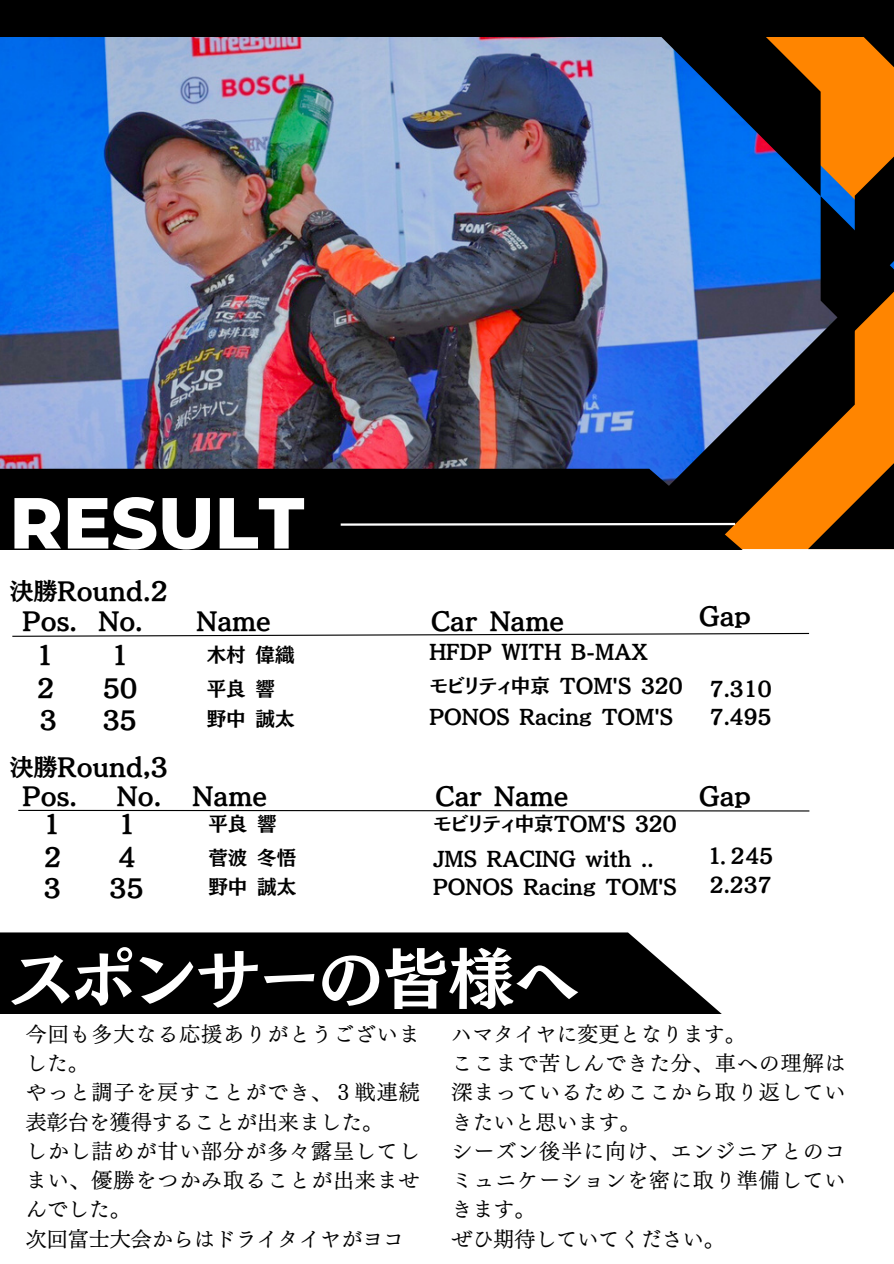
<style>
.page{position:relative;width:894px;height:1264px;background:#fff}
.page>*{position:absolute;margin:0;border:0;box-sizing:border-box;transform-origin:0 0}
.t1{font:800 72px "Montserrat";color:#fff}
.t2{font:66px "TEST Mode Min B B";color:#fff}
.t3{font:24px "TEST Mode Min B B";color:#000}
.t4{font:21px/29.2px "Canva UD Mincho Pr 6 N M";letter-spacing:.045em;color:#000;text-align:justify}
.t5{font:21px/29.2px "Canva UD Mincho Pr 6 N M";color:#000}
.t6{font:19.5px "TEST Mode Min B B";color:#000}
</style>
<div class="page">
<img style="left:0;top:37px;width:605px;height:432px">
<svg style="left:602px;top:196px;width:34px;height:186px;background:#9cb2d8"></svg>
<svg style="left:571px;top:37px;width:202px;height:159px;background:#637697"></svg>
<svg style="left:636px;top:114px;width:137px;height:186px;background:#4588dd"></svg>
<svg style="left:605px;top:300px;width:168px;height:249px;background:#5571ac"></svg>
<svg style="left:773px;top:37px;width:120px;height:512px;background:#694827"></svg>
<div style="left:0;top:0;width:893px;height:37px;background:#000"></div>
<div style="left:0;top:469px;width:742px;height:81px;background:#000"></div>
<svg style="left:338px;top:522px;width:399px;height:5px"></svg>
<svg style="left:12px;top:632px;width:798px;height:5px"></svg>
<svg style="left:18px;top:809px;width:792px;height:3px"></svg>
<svg style="left:0;top:932px;width:721px;height:81px;background:#101010"></svg>
<p class="t1" style="left:9px;top:479px;width:296px">RESULT</p>
<p class="t3" style="left:9px;top:579px;width:160px">決勝Round.2</p>
<p class="t3" style="left:23px;top:609px;width:56px">Pos.</p>
<p class="t3" style="left:98px;top:609px;width:46px">No.</p>
<p class="t3" style="left:196px;top:609px;width:76px">Name</p>
<p class="t3" style="left:699px;top:604px;width:53px">Gap</p>
<p class="t3" style="left:36px;top:643px;width:19px">1</p>
<p class="t3" style="left:36px;top:675px;width:20px">２</p>
<p class="t3" style="left:40px;top:708px;width:19px">3</p>
<p class="t3" style="left:431px;top:609px;width:134px">Car Name</p>
<p class="t6" style="left:429px;top:641px;width:220px">HFDP WITH B-MAX</p>
<p class="t6" style="left:429px;top:676px;width:255px">モビリティ中京 TOM'S 320</p>
<p class="t6" style="left:429px;top:706px;width:245px">PONOS Racing TOM'S</p>
<p class="t3" style="left:111px;top:643px;width:19px">1</p>
<p class="t3" style="left:103px;top:675px;width:36px">50</p>
<p class="t3" style="left:103px;top:708px;width:36px">35</p>
<p class="t6" style="left:207px;top:644px;width:89px">木村偉織</p>
<p class="t6" style="left:207px;top:679px;width:70px">平良響</p>
<p class="t6" style="left:207px;top:709px;width:89px">野中誠太</p>
<p class="t6" style="left:709px;top:679px;width:63px">7.310</p>
<p class="t6" style="left:709px;top:706px;width:63px">7.495</p>
<p class="t3" style="left:9px;top:754px;width:160px">決勝Round,3</p>
<p class="t3" style="left:43px;top:812px;width:19px">1</p>
<p class="t3" style="left:43px;top:844px;width:20px">２</p>
<p class="t3" style="left:44px;top:875px;width:19px">3</p>
<p class="t3" style="left:23px;top:784px;width:56px">Pos.</p>
<p class="t3" style="left:117px;top:784px;width:46px">No.</p>
<p class="t3" style="left:192px;top:784px;width:76px">Name</p>
<p class="t3" style="left:699px;top:784px;width:53px">Gap</p>
<p class="t3" style="left:435px;top:784px;width:134px">Car Name</p>
<p class="t6" style="left:433px;top:813px;width:245px">モビリティ中京TOM'S 320</p>
<p class="t6" style="left:433px;top:848px;width:222px">JMS RACING with ..</p>
<p class="t6" style="left:433px;top:876px;width:245px">PONOS Racing TOM'S</p>
<p class="t3" style="left:118px;top:812px;width:19px">1</p>
<p class="t3" style="left:118px;top:844px;width:19px">4</p>
<p class="t3" style="left:110px;top:875px;width:36px">35</p>
<p class="t6" style="left:208px;top:813px;width:70px">平良響</p>
<p class="t6" style="left:208px;top:848px;width:89px">菅波冬悟</p>
<p class="t6" style="left:208px;top:876px;width:89px">野中誠太</p>
<p class="t6" style="left:708px;top:846px;width:66px">１．２45</p>
<p class="t6" style="left:709px;top:874px;width:63px">2.237</p>
<p class="t2" style="left:9px;top:945px;width:571px">スポンサーの皆様へ</p>
<p class="t5" style="left:451px;top:1019px;width:296px">ハマタイヤに変更となります。</p>
<p class="t4" style="left:451px;top:1048px;width:395px">ここまで苦しんできた分、車への理解は深まっているためここから取り返していきたいと思います。</p>
<p class="t4" style="left:451px;top:1136px;width:395px">シーズン後半に向け、エンジニアとのコミュニケーションを密に取り準備していきます。</p>
<p class="t5" style="left:451px;top:1224px;width:275px">ぜひ期待していてください。</p>
<p class="t4" style="left:26px;top:1019px;width:395px">今回も多大なる応援ありがとうございました。</p>
<p class="t5" style="left:26px;top:1077px;width:395px">やっと調子を戻すことができ、３戦連続表彰台を獲得することが出来ました。</p>
<p class="t4" style="left:26px;top:1136px;width:395px">しかし詰めが甘い部分が多々露呈してしまい、優勝をつかみ取ることが出来ませんでした。</p>
<p class="t5" style="left:26px;top:1224px;width:380px">次回富士大会からはドライタイヤがヨコ</p>
</div>
